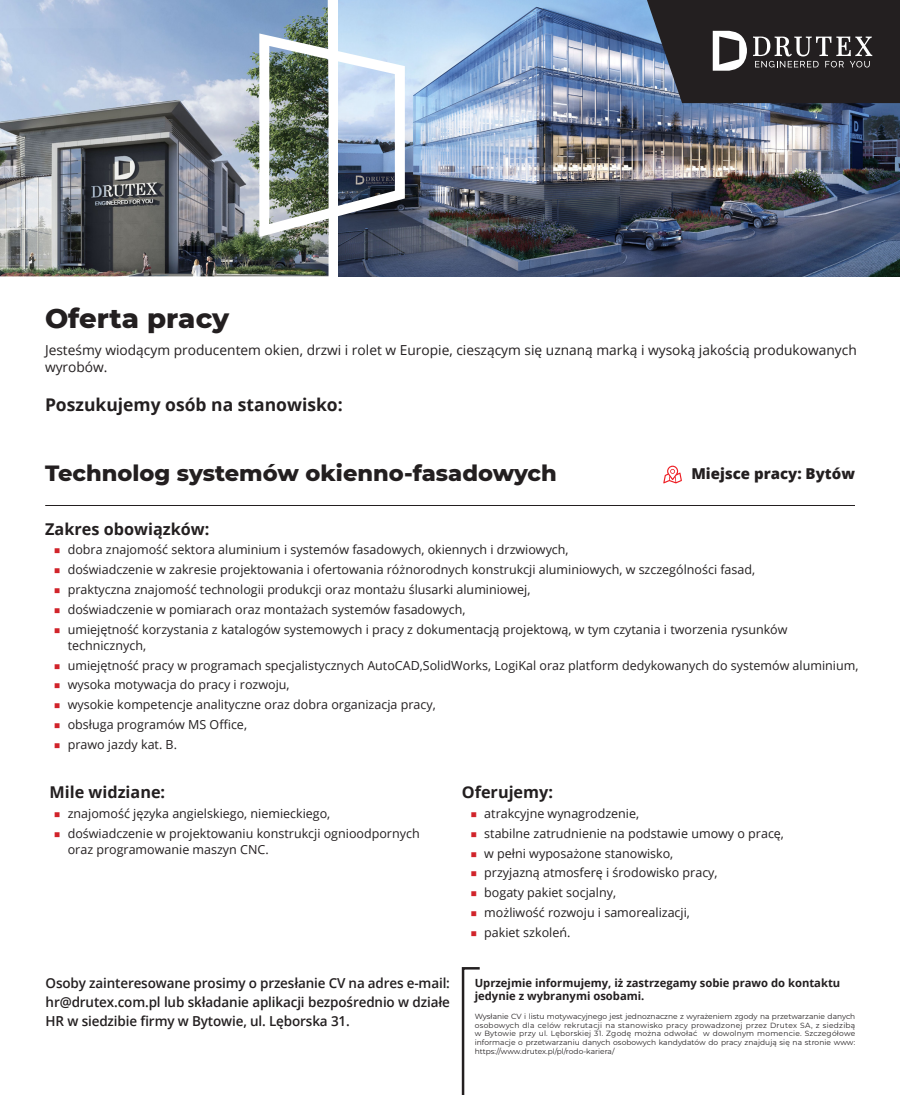
<style>
.page{position:relative;width:900px;height:1095px;background:#fff}
.page>*{position:absolute;margin:0;border:0;box-sizing:border-box;transform-origin:0 0}
.Pracownik{font:800 27.5px "Montserrat";color:#231f20}
.Pracownik-2{font:800 22.5px "Montserrat";color:#231f20}
.t1{font:700 17.5px "Open Sans";color:#231f20}
.t2{font:700 16.25px "Open Sans";color:#231f20}
.t3{font:800 15px "Open Sans";color:#231f20}
.t4{font:600 13.75px/18.8px "Open Sans";letter-spacing:-.01em;color:#231f20;text-align:justify}
.t5{font:13.75px/16.5px "Open Sans";color:#231f20}
.t6{font:12.5px/16.2px "Open Sans";color:#231f20}
.t7{font:700 11.25px/13.8px "Open Sans";color:#231f20}
.Rodo{font:7.5px/8.8px "Montserrat";color:#231f20;text-align:justify}
.s1{font-family:"Montserrat";color:#d1232a}
</style>
<div class="page">
<img style="left:0;top:0;width:329px;height:276px">
<img style="left:338px;top:0;width:562px;height:276px">
<svg style="left:461px;top:967px;width:19px;height:128px"></svg>
<hr style="left:45px;top:505px;width:810px;height:1px;background:#231f20">
<svg style="left:663px;top:466px;width:19px;height:17px"></svg>
<svg style="left:647px;top:0;width:253px;height:103px;background:#373639"></svg>
<img style="left:254px;top:27px;width:158px;height:217px">
<p class="Pracownik" style="left:45px;top:298px;width:186px">Oferta pracy</p>
<p class="t5" style="left:45px;top:342px;width:813px">Jesteśmy wiodącym producentem okien, drzwi i rolet w Europie, cieszącym się uznaną marką i wysoką jakością produkowanych wyrobów.</p>
<p class="t1" style="left:45px;top:392px;width:299px">Poszukujemy osób na stanowisko:</p>
<p class="Pracownik-2" style="left:45px;top:457px;width:513px">Technolog systemów okienno-fasadowych</p>
<p class="t3" style="left:691px;top:462px;width:165px">Miejsce pracy: Bytów</p>
<p class="t2" style="left:45px;top:517px;width:166px">Zakres obowiązków:</p>
<p class="t6" style="left:54px;top:541px;width:517px"><span class="s1">■</span> dobra znajomość sektora aluminium i systemów fasadowych, okiennych i drzwiowych,</p>
<p class="t6" style="left:54px;top:561px;width:703px"><span class="s1">■</span> doświadczenie w zakresie projektowania i ofertowania różnorodnych konstrukcji aluminiowych, w szczególności fasad,</p>
<p class="t6" style="left:54px;top:581px;width:478px"><span class="s1">■</span> praktyczna znajomość technologii produkcji oraz montażu ślusarki aluminiowej,</p>
<p class="t6" style="left:54px;top:601px;width:414px"><span class="s1">■</span> doświadczenie w pomiarach oraz montażach systemów fasadowych,</p>
<p class="t6" style="left:68px;top:621px;width:721px;text-indent:-14px"><span class="s1">■</span> umiejętność korzystania z katalogów systemowych i pracy z dokumentacją projektową, w tym czytania i tworzenia rysunków technicznych,</p>
<p class="t6" style="left:54px;top:657px;width:806px"><span class="s1">■</span> umiejętność pracy w programach specjalistycznych AutoCAD,SolidWorks, LogiKal oraz platform dedykowanych do systemów aluminium,</p>
<p class="t6" style="left:54px;top:676px;width:238px"><span class="s1">■</span> wysoka motywacja do pracy i rozwoju,</p>
<p class="t6" style="left:54px;top:696px;width:384px"><span class="s1">■</span> wysokie kompetencje analityczne oraz dobra organizacja pracy,</p>
<p class="t6" style="left:54px;top:716px;width:195px"><span class="s1">■</span> obsługa programów MS Office,</p>
<p class="t6" style="left:54px;top:736px;width:125px"><span class="s1">■</span> prawo jazdy kat. B.</p>
<p class="t2" style="left:462px;top:781px;width:93px">Oferujemy:</p>
<p class="t6" style="left:470px;top:805px;width:171px"><span class="s1">■</span> atrakcyjne wynagrodzenie,</p>
<p class="t6" style="left:470px;top:825px;width:315px"><span class="s1">■</span> stabilne zatrudnienie na podstawie umowy o pracę,</p>
<p class="t6" style="left:470px;top:845px;width:205px"><span class="s1">■</span> w pełni wyposażone stanowisko,</p>
<p class="t6" style="left:470px;top:864px;width:249px"><span class="s1">■</span> przyjazną atmosferę i środowisko pracy,</p>
<p class="t6" style="left:470px;top:884px;width:147px"><span class="s1">■</span> bogaty pakiet socjalny,</p>
<p class="t6" style="left:470px;top:904px;width:221px"><span class="s1">■</span> możliwość rozwoju i samorealizacji,</p>
<p class="t6" style="left:470px;top:924px;width:102px"><span class="s1">■</span> pakiet szkoleń.</p>
<p class="t2" style="left:49px;top:781px;width:117px">Mile widziane:</p>
<p class="t6" style="left:54px;top:805px;width:278px"><span class="s1">■</span> znajomość języka angielskiego, niemieckiego,</p>
<p class="t6" style="left:68px;top:825px;width:353px;text-indent:-14px"><span class="s1">■</span> doświadczenie w projektowaniu konstrukcji ognioodpornych oraz programowanie maszyn CNC.</p>
<p class="t4" style="left:46px;top:974px;width:406px">Osoby zainteresowane prosimy o przesłanie CV na adres e-mail: hr@drutex.com.pl lub składanie aplikacji bezpośrednio w działe HR w siedzibie firmy w Bytowie, ul. Lęborska 31.</p>
<p class="t7" style="left:475px;top:975px;width:367px">Uprzejmie informujemy, iż zastrzegamy sobie prawo do kontaktu jedynie z wybranymi osobami.</p>
<p class="Rodo" style="left:475px;top:1011px;width:382px">Wysłanie CV i listu motywacyjnego jest jednoznaczne z wyrażeniem zgody na przetwarzanie danych osobowych dla celów rekrutacji na stanowisko pracy prowadzonej przez Drutex SA, z siedzibą w Bytowie przy ul. Lęborskiej 31. Zgodę można odwołać w dowolnym momencie. Szczegółowe informacje o przetwarzaniu danych osobowych kandydatów do pracy znajdują się na stronie www: https://www.drutex.pl/pl/rodo-kariera/</p>
</div>
